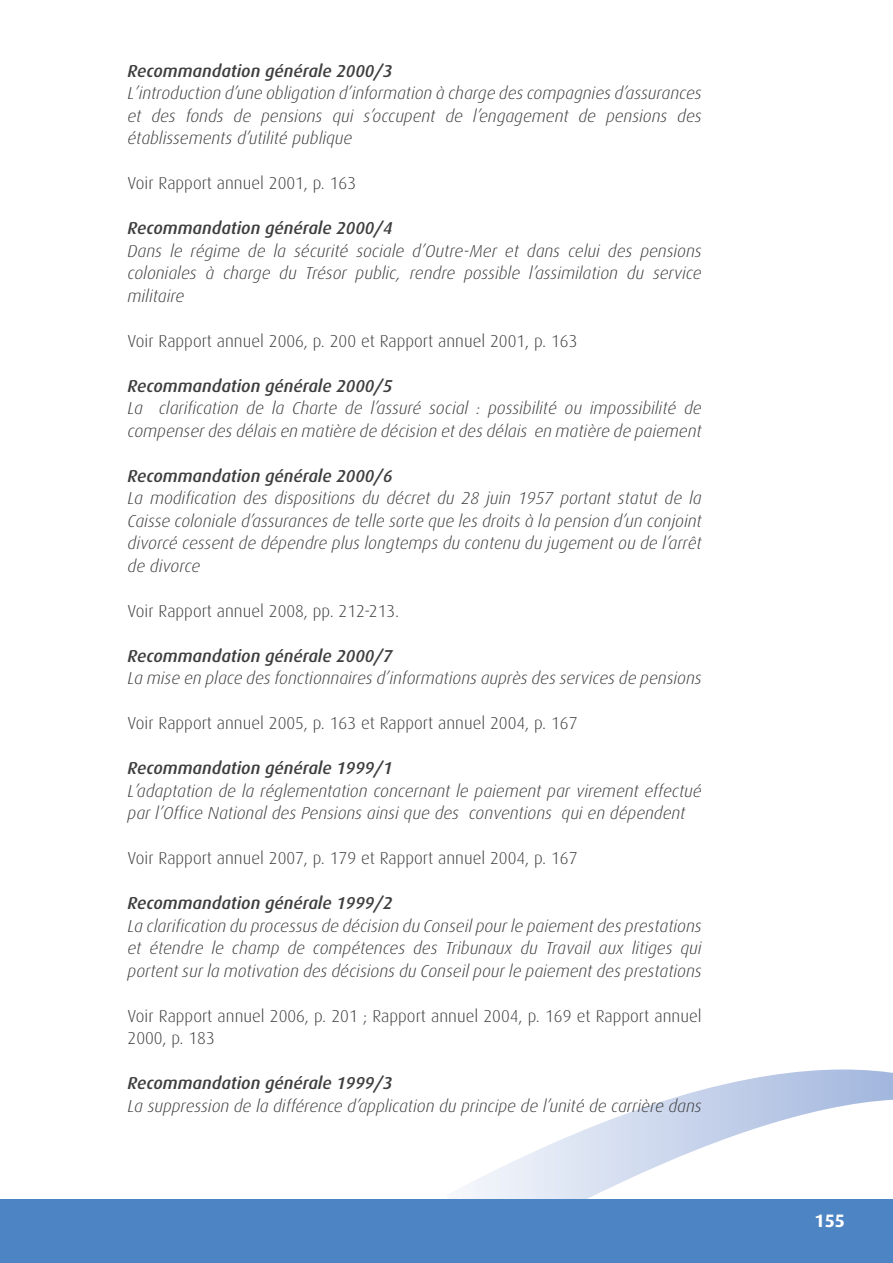
<style>
.page{position:relative;width:893px;height:1263px;background:#fff}
.page>*{position:absolute;margin:0;border:0;box-sizing:border-box;transform-origin:0 0}
.t1{font:700 18px "Dax";color:#fff}
.Titre_2{font:italic 300 17.25px/22.5px "Dax";color:#3e3e3f;text-align:justify}
.En-tête{font:300 17.25px/22.5px "Dax";color:#3e3e3f}
.En-tête-2{font:italic 300 17.25px/22.5px "Dax";color:#3e3e3f}
.Titre_2-2{font:italic 500 17.25px "Dax";color:#3e3e3f}
.Titre_1{font:italic 300 17.25px/22.5px "Dax";color:#3e3e3f}
.En-tête-3{font:italic 500 17.25px "Dax";color:#3e3e3f}
.Titre_1-2{font:italic 500 17.25px "Dax";color:#3e3e3f}
</style>
<div class="page">
<svg style="left:455px;top:1069px;width:438px;height:130px"></svg>
<div style="left:0;top:1199px;width:893px;height:64px;background:#4d84c4"></div>
<p class="Titre_2-2" style="left:128px;top:61px;width:266px">Recommandation générale 2000/3</p>
<p class="Titre_2" style="left:128px;top:82px;width:576px">L’introduction d’une obligation d’information à charge des compagnies d’assurances et des fonds de pensions qui s’occupent de l’engagement de pensions des établissements d’utilité publique</p>
<p class="En-tête" style="left:128px;top:172px;width:230px">Voir Rapport annuel 2001, p. 163</p>
<p class="Titre_2-2" style="left:128px;top:218px;width:266px">Recommandation générale 2000/4</p>
<p class="Titre_2" style="left:128px;top:239px;width:576px">Dans le régime de la sécurité sociale d’Outre-Mer et dans celui des pensions coloniales à charge du Trésor public, rendre possible l’assimilation du service militaire</p>
<p class="En-tête" style="left:128px;top:329px;width:451px">Voir Rapport annuel 2006, p. 200 et Rapport annuel 2001, p. 163</p>
<p class="En-tête-3" style="left:128px;top:376px;width:266px">Recommandation générale 2000/5</p>
<p class="En-tête-2" style="left:128px;top:397px;width:576px">La clarification de la Charte de l’assuré social : possibilité ou impossibilité de compenser des délais en matière de décision et des délais en matière de paiement</p>
<p class="Titre_2-2" style="left:128px;top:466px;width:266px">Recommandation générale 2000/6</p>
<p class="Titre_2" style="left:128px;top:487px;width:576px">La modification des dispositions du décret du 28 juin 1957 portant statut de la Caisse coloniale d’assurances de telle sorte que les droits à la pension d’un conjoint divorcé cessent de dépendre plus longtemps du contenu du jugement ou de l’arrêt de divorce</p>
<p class="En-tête" style="left:128px;top:599px;width:273px">Voir Rapport annuel 2008, pp. 212-213.</p>
<p class="En-tête-3" style="left:128px;top:646px;width:266px">Recommandation générale 2000/7</p>
<p class="En-tête-2" style="left:128px;top:667px;width:575px">La mise en place des fonctionnaires d’informations auprès des services de pensions</p>
<p class="En-tête" style="left:128px;top:712px;width:451px">Voir Rapport annuel 2005, p. 163 et Rapport annuel 2004, p. 167</p>
<p class="Titre_1-2" style="left:128px;top:758px;width:266px">Recommandation générale 1999/1</p>
<p class="Titre_1" style="left:128px;top:779px;width:576px">L’adaptation de la réglementation concernant le paiement par virement effectué par l’Office National des Pensions ainsi que des conventions qui en dépendent</p>
<p class="En-tête" style="left:128px;top:847px;width:451px">Voir Rapport annuel 2007, p. 179 et Rapport annuel 2004, p. 167</p>
<p class="Titre_2-2" style="left:128px;top:893px;width:266px">Recommandation générale 1999/2</p>
<p class="Titre_2" style="left:128px;top:914px;width:576px">La clarification du processus de décision du Conseil pour le paiement des prestations et étendre le champ de compétences des Tribunaux du Travail aux litiges qui portent sur la motivation des décisions du Conseil pour le paiement des prestations</p>
<p class="En-tête" style="left:128px;top:1004px;width:576px">Voir Rapport annuel 2006, p. 201 ; Rapport annuel 2004, p. 169 et Rapport annuel<br>2000, p. 183</p>
<p class="Titre_2-2" style="left:128px;top:1073px;width:266px">Recommandation générale 1999/3</p>
<p class="Titre_2" style="left:128px;top:1094px;width:576px">La suppression de la différence d’application du principe de l’unité de carrière dans</p>
<p class="t1" style="left:814px;top:1210px;width:32px">155</p>
</div>
